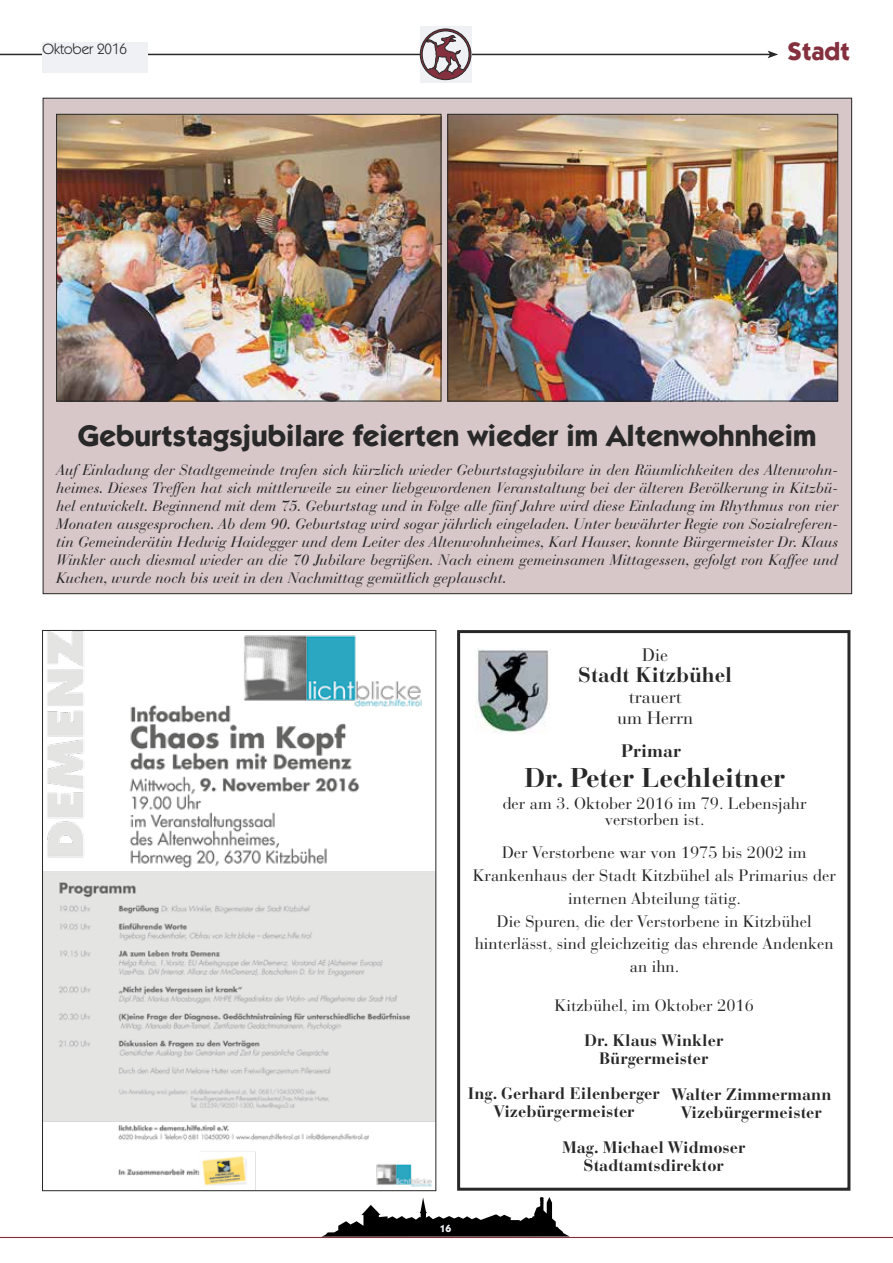
<style>
.page{position:relative;width:893px;height:1263px;background:#fff}
.page>*{position:absolute;margin:0;border:0;box-sizing:border-box;transform-origin:0 0}
.t1{font:700 30px "ITC Kabel Std";color:#282828}
.t2{font:700 27px "Bauer Bodoni Std";color:#282828}
.t3{font:700 25.5px "ITC Kabel Std";color:#85303e}
.t4{font:700 21px "Bauer Bodoni Std";color:#282828}
.t5{font:18px/21px "Bauer Bodoni Std";color:#282828;text-align:center}
.t6{font:700 18px "Bauer Bodoni Std";color:#282828}
.t7{font:16.5px/22.8px "Bauer Bodoni Std";color:#282828;text-align:center}
.t8{font:700 16.5px/18px "Bauer Bodoni Std";color:#282828;text-align:center}
.t9{font:italic 15px/18px "Bauer Bodoni Std";color:#282828;text-align:justify}
.t10{font:15px "ITC Kabel Std";color:#282828}
.t11{font:700 10.5px "ITC Kabel Std";color:#eff1f5}
</style>
<div class="page">
<svg style="left:322px;top:1197px;width:248px;height:40px"></svg>
<hr style="left:0;top:1237px;width:893px;height:1px;background:#85303e">
<hr style="left:0;top:54px;width:770px;height:1px;background:#282828">
<svg style="left:768px;top:51px;width:10px;height:7px"></svg>
<div style="left:43px;top:42px;width:105px;height:31px;background:#eff1f5"></div>
<div style="left:420px;top:27px;width:52px;height:56px;background:#eff1f5"></div>
<svg style="left:420px;top:29px;width:51px;height:51px"></svg>
<div style="left:420px;top:29px;width:51px;height:51px;border:1px solid #282828;border-radius:50%"></div>
<svg style="left:422px;top:31px;width:47px;height:43px"></svg>
<img style="left:44px;top:632px;width:390px;height:557px">
<img style="left:476px;top:648px;width:73px;height:85px">
<div style="left:457px;top:630px;width:393px;height:561px;border:3px solid #282828"></div>
<div style="left:43px;top:98px;width:809px;height:496px;background:#d8c7c8"></div>
<img style="left:58px;top:116px;width:381px;height:283px">
<div style="left:56px;top:114px;width:385px;height:287px;border:1px solid #282828"></div>
<img style="left:449px;top:116px;width:387px;height:283px">
<div style="left:447px;top:114px;width:391px;height:287px;border:1px solid #282828"></div>
<p class="t10" style="left:43px;top:40px;width:86px">Oktober 2016</p>
<h3 class="t3" style="left:788px;top:36px;width:64px">Stadt</h3>
<h1 class="t1" style="left:78px;top:418px;width:740px">Geburtstagsjubilare feierten wieder im Altenwohnheim</h1>
<p class="t9" style="left:56px;top:461px;width:784px">Auf Einladung der Stadtgemeinde trafen sich kürzlich wieder Geburtstagsjubilare in den Räumlichkeiten des Altenwohn&shy;heimes. Dieses Treffen hat sich mittlerweile zu einer liebgewordenen Veranstaltung bei der älteren Bevölkerung in Kitzbü&shy;hel entwickelt. Beginnend mit dem 75. Geburtstag und in Folge alle fünf Jahre wird diese Einladung im Rhythmus von vier Monaten ausgesprochen. Ab dem 90. Geburtstag wird sogar jährlich eingeladen. Unter bewährter Regie von Sozialreferen&shy;tin Gemeinderätin Hedwig Haidegger und dem Leiter des Altenwohnheimes, Karl Hauser, konnte Bürgermeister Dr. Klaus Winkler auch diesmal wieder an die 70 Jubilare begrüßen. Nach einem gemeinsamen Mittagessen, gefolgt von Kaffee und Kuchen, wurde noch bis weit in den Nachmittag gemütlich geplauscht.</p>
<p class="t5" style="left:642px;top:645px;width:27px">Die</p>
<h3 class="t4" style="left:578px;top:662px;width:156px">Stadt Kitzbühel</h3>
<p class="t5" style="left:617px;top:687px;width:78px">trauert um Herrn</p>
<p class="t6" style="left:621px;top:740px;width:61px">Primar</p>
<h2 class="t2" style="left:524px;top:761px;width:263px">Dr. Peter Lechleitner</h2>
<p class="t7" style="left:502px;top:795px;width:306px;line-height:16.5px">der am 3. Oktober 2016 im 79. Lebensjahr verstorben ist.</p>
<p class="t7" style="left:473px;top:841px;width:365px">Der Verstorbene war von 1975 bis 2002 im Krankenhaus der Stadt Kitzbühel als Primarius der internen Abteilung tätig.<br>Die Spuren, die der Verstorbene in Kitzbühel hinterlässt, sind gleichzeitig das ehrende Andenken an ihn.</p>
<p class="t7" style="left:555px;top:994px;width:201px">Kitzbühel, im Oktober 2016</p>
<p class="t8" style="left:584px;top:1031px;width:141px">Dr. Klaus Winkler<br>Bürgermeister</p>
<p class="t8" style="left:468px;top:1085px;width:193px">Ing. Gerhard Eilenberger<br>Vizebürgermeister</p>
<p class="t8" style="left:671px;top:1085px;width:162px">Walter Zimmermann<br>Vizebürgermeister</p>
<p class="t11" style="left:440px;top:1222px;width:13px">16</p>
<p class="t8" style="left:562px;top:1138px;width:185px">Mag. Michael Widmoser<br>Stadtamtsdirektor</p>
</div>
